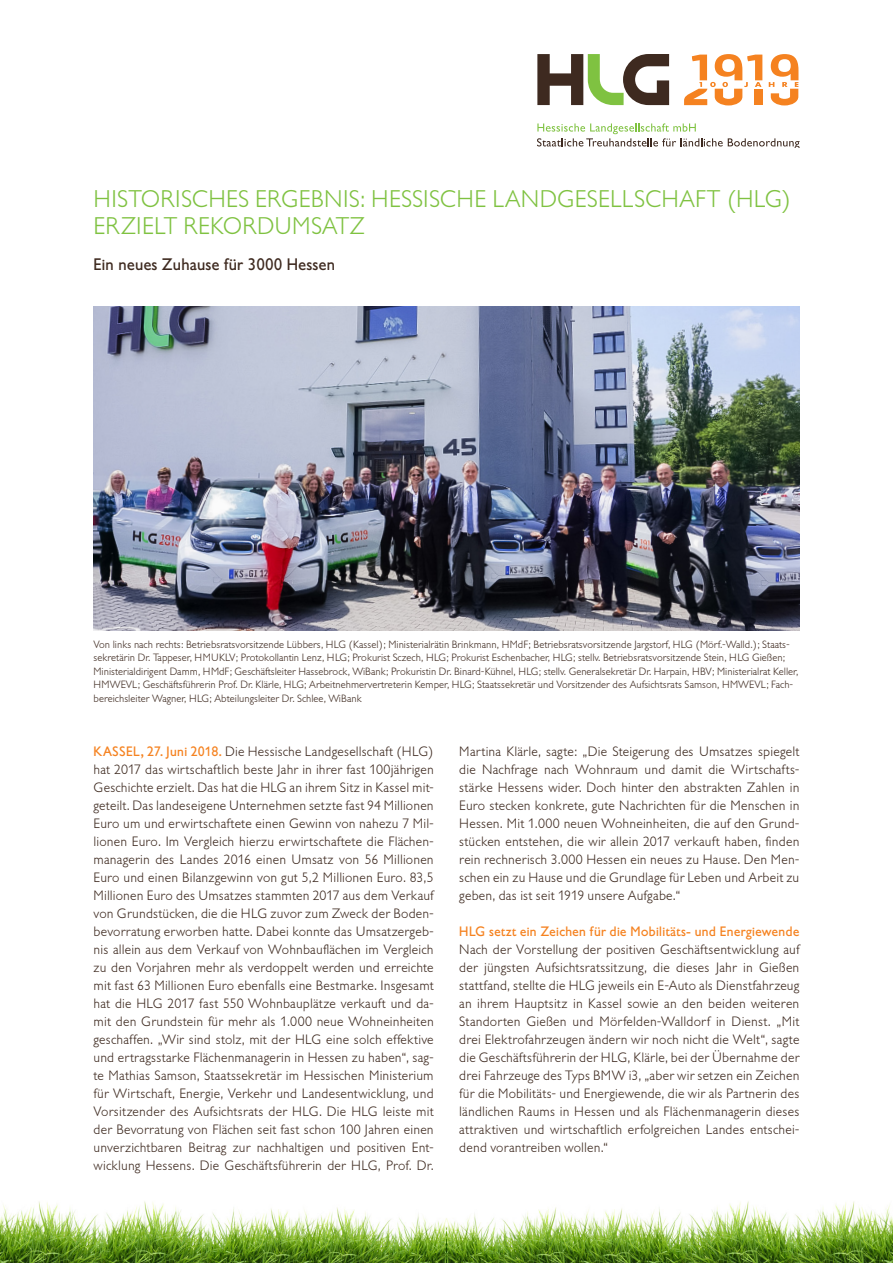
<style>
.page{position:relative;width:893px;height:1263px;background:#fff}
.page>*{position:absolute;margin:0;border:0;box-sizing:border-box;transform-origin:0 0}
.t1{font:300 24px/27px "Gill Sans BQ";letter-spacing:.005em;color:#7fc241}
.t2{font:16.5px "Gill Sans BQ";color:#3e2a20}
.t3{font:300 13.5px/18px "Gill Sans BQ";letter-spacing:.015em;color:#3e2a20;text-align:justify}
.t4{font:13.5px "Gill Sans BQ";letter-spacing:.01em;color:#f58220}
.t5{font:300 10.5px/13.5px "Gill Sans BQ";color:#3e2a20}
.s1{font-weight:400;color:#f58220}
</style>
<div class="page">
<img style="left:94px;top:306px;width:705px;height:324px">
<svg style="left:537px;top:54px;width:132px;height:51px"></svg>
<svg style="left:537px;top:123px;width:262px;height:24px"></svg>
<svg style="left:684px;top:54px;width:78px;height:51px"></svg>
<svg style="left:769px;top:54px;width:29px;height:51px"></svg>
<img style="left:0;top:1201px;width:893px;height:62px">
<h1 class="t1" style="left:94px;top:186px;width:699px">HISTORISCHES ERGEBNIS: HESSISCHE LANDGESELLSCHAFT (HLG)<br>ERZIELT REKORDUMSATZ</h1>
<p class="t2" style="left:94px;top:255px;width:243px">Ein neues Zuhause für 3000 Hessen</p>
<p class="t5" style="left:94px;top:638px;width:706px">Von links nach rechts: Betriebsratsvorsitzende Lübbers, HLG (Kassel); Ministerialrätin Brinkmann, HMdF; Betriebsratsvorsitzende Jargstorf, HLG (Mörf.-Walld.); Staats&shy;sekretärin Dr. Tappeser, HMUKLV; Protokollantin Lenz, HLG; Prokurist Sczech, HLG; Prokurist Eschenbacher, HLG; stellv. Betriebsratsvorsitzende Stein, HLG Gießen; Ministerialdirigent Damm, HMdF; Geschäftsleiter Hassebrock, WiBank; Prokuristin Dr. Binard-Kühnel, HLG; stellv. Generalsekretär Dr. Harpain, HBV; Ministerialrat Keller, HMWEVL; Geschäftsführerin Prof. Dr. Klärle, HLG; Arbeitnehmervertreterin Kemper, HLG; Staatssekretär und Vorsitzender des Aufsichtsrats Samson, HMWEVL; Fach&shy;bereichsleiter Wagner, HLG; Abteilungsleiter Dr. Schlee, WiBank</p>
<p class="t3" style="left:94px;top:743px;width:342px"><span class="s1">KASSEL, 27. Juni 2018.</span> Die Hessische Landgesellschaft (HLG) hat 2017 das wirtschaftlich beste Jahr in ihrer fast 100jährigen Geschichte erzielt. Das hat die HLG an ihrem Sitz in Kassel mit&shy;geteilt. Das landeseigene Unternehmen setzte fast 94 Millionen Euro um und erwirtschaftete einen Gewinn von nahezu 7 Mil&shy;lionen Euro. Im Vergleich hierzu erwirtschaftete die Flächen&shy;managerin des Landes 2016 einen Umsatz von 56 Millionen Euro und einen Bilanzgewinn von gut 5,2 Millionen Euro. 83,5<br>Millionen Euro des Umsatzes stammten 2017 aus dem Verkauf von Grundstücken, die die HLG zuvor zum Zweck der Boden&shy;bevorratung erworben hatte. Dabei konnte das Umsatzergeb&shy;nis allein aus dem Verkauf von Wohnbauflächen im Vergleich zu den Vorjahren mehr als verdoppelt werden und erreichte mit fast 63 Millionen Euro ebenfalls eine Bestmarke. Insgesamt hat die HLG 2017 fast 550 Wohnbauplätze verkauft und da&shy;mit den Grundstein für mehr als 1.000 neue Wohneinheiten geschaffen. „Wir sind stolz, mit der HLG eine solch effektive und ertragsstarke Flächenmanagerin in Hessen zu haben“, sag&shy;te Mathias Samson, Staatssekretär im Hessischen Ministerium für Wirtschaft, Energie, Verkehr und Landesentwicklung, und Vorsitzender des Aufsichtsrats der HLG. Die HLG leiste mit der Bevorratung von Flächen seit fast schon 100 Jahren einen unverzichtbaren Beitrag zur nachhaltigen und positiven Ent&shy;wicklung Hessens. Die Geschäftsführerin der HLG, Prof. Dr.</p>
<p class="t3" style="left:459px;top:743px;width:342px">Martina Klärle, sagte: „Die Steigerung des Umsatzes spiegelt die Nachfrage nach Wohnraum und damit die Wirtschafts&shy;stärke Hessens wider. Doch hinter den abstrakten Zahlen in Euro stecken konkrete, gute Nachrichten für die Menschen in Hessen. Mit 1.000 neuen Wohneinheiten, die auf den Grund&shy;stücken entstehen, die wir allein 2017 verkauft haben, finden rein rechnerisch 3.000 Hessen ein neues zu Hause. Den Men&shy;schen ein zu Hause und die Grundlage für Leben und Arbeit zu geben, das ist seit 1919 unsere Aufgabe.“</p>
<p class="t4" style="left:459px;top:923px;width:342px">HLG setzt ein Zeichen für die Mobilitäts- und Energiewende</p>
<p class="t3" style="left:459px;top:941px;width:342px">Nach der Vorstellung der positiven Geschäftsentwicklung auf der jüngsten Aufsichtsratssitzung, die dieses Jahr in Gießen stattfand, stellte die HLG jeweils ein E-Auto als Dienstfahrzeug an ihrem Hauptsitz in Kassel sowie an den beiden weiteren Standorten Gießen und Mörfelden-Walldorf in Dienst. „Mit drei Elektrofahrzeugen ändern wir noch nicht die Welt“, sagte die Geschäftsführerin der HLG, Klärle, bei der Übernahme der drei Fahrzeuge des Typs BMW i3, „aber wir setzen ein Zeichen für die Mobilitäts- und Energiewende, die wir als Partnerin des ländlichen Raums in Hessen und als Flächenmanagerin dieses attraktiven und wirtschaftlich erfolgreichen Landes entschei&shy;dend vorantreiben wollen.“</p>
</div>
